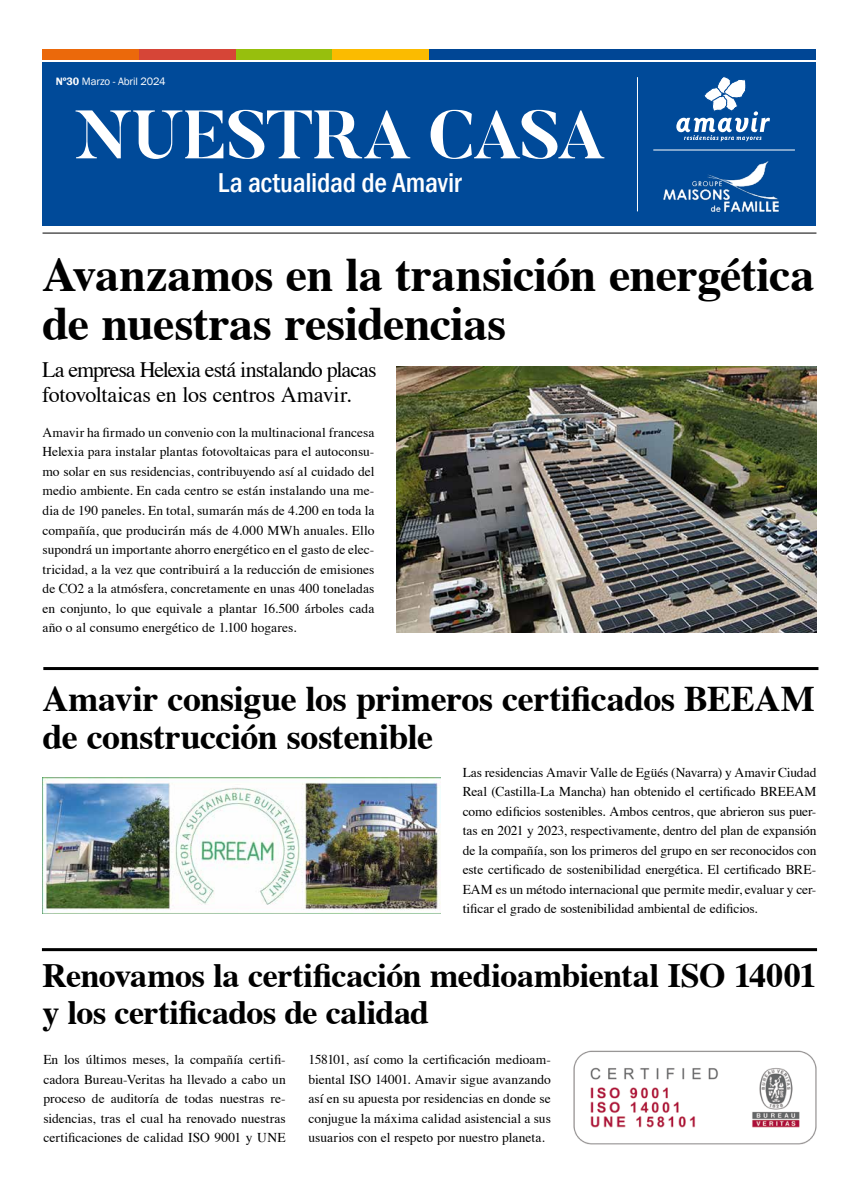
<style>
.page{position:relative;width:859px;height:1197px;background:#fff}
.page>*{position:absolute;margin:0;border:0;box-sizing:border-box;transform-origin:0 0}
.t1{font:700 68px "Butler";letter-spacing:-.02em;color:#fff}
.t2{font:700 48px/49px "Times";letter-spacing:-.01em;color:#000}
.t3{font:700 36px/38px "Times";letter-spacing:-.01em;color:#000}
.t4{font:700 34px/37px "Times";letter-spacing:-.015em;color:#000}
.t5{font:500 condensed 28px "Franklin Gothic";letter-spacing:-.01em;color:#fff}
.t6{font:22px/25px "Times";letter-spacing:-.03em;color:#000}
.t7{font:13.5px/19.5px "Times";color:#000;text-align:justify}
.t8{font:11px "Franklin Gothic";letter-spacing:-.01em;color:#fff}
.s1{font-weight:600}
</style>
<div class="page">
<div style="left:43px;top:62px;width:773px;height:163px;background:#004a99"></div>
<hr style="left:637px;top:77px;width:1px;height:134px;background:#fff">
<hr style="left:653px;top:150px;width:142px;height:1px;background:#fff">
<hr style="left:43px;top:233px;width:773px;height:1px;background:#000">
<img style="left:663px;top:161px;width:116px;height:51px">
<img style="left:396px;top:367px;width:420px;height:265px">
<img style="left:574px;top:1050px;width:242px;height:94px">
<img style="left:43px;top:777px;width:398px;height:136px">
<hr style="left:43px;top:667px;width:775px;height:3px;background:#000">
<hr style="left:42px;top:948px;width:775px;height:3px;background:#000">
<svg style="left:676px;top:76px;width:94px;height:65px"></svg>
<div style="left:43px;top:50px;width:96px;height:10px;background:#eb690b"></div>
<div style="left:139px;top:50px;width:97px;height:10px;background:#d64537"></div>
<div style="left:236px;top:50px;width:97px;height:10px;background:#97bf0d"></div>
<div style="left:332px;top:50px;width:97px;height:10px;background:#fbbb00"></div>
<div style="left:429px;top:50px;width:387px;height:10px;background:#004695"></div>
<p class="t8" style="left:56px;top:74px;width:111px"><span class="s1">Nº30</span> Marzo - Abril 2024</p>
<h1 class="t1" style="left:75px;top:95px;width:532px">NUESTRA CASA</h1>
<h3 class="t5" style="left:218px;top:166px;width:245px">La actualidad de Amavir</h3>
<h2 class="t2" style="left:42px;top:254px;width:774px">Avanzamos en la transición energética de nuestras residencias</h2>
<h3 class="t6" style="left:42px;top:359px;width:336px">La empresa Helexia está instalando placas fotovoltaicas en los centros Amavir.</h3>
<p class="t7" style="left:43px;top:421px;width:333px">Amavir ha firmado un convenio con la multinacional francesa Helexia para instalar plantas fotovoltaicas para el autoconsu&shy;mo solar en sus residencias, contribuyendo así al cuidado del medio ambiente. En cada centro se están instalando una me&shy;dia de 190 paneles. En total, sumarán más de 4.200 en toda la compañía, que producirán más de 4.000 MWh anuales. Ello supondrá un importante ahorro energético en el gasto de elec&shy;tricidad, a la vez que contribuirá a la reducción de emisiones de CO2 a la atmósfera, concretamente en unas 400 toneladas en conjunto, lo que equivale a plantar 16.500 árboles cada año o al consumo energético de 1.100 hogares.</p>
<h3 class="t3" style="left:43px;top:675px;width:774px">Amavir consigue los primeros certificados BEEAM de construcción sostenible</h3>
<p class="t7" style="left:463px;top:761px;width:355px">Las residencias Amavir Valle de Egüés (Navarra) y Amavir Ciudad Real (Castilla-La Mancha) han obtenido el certificado BREEAM como edificios sostenibles. Ambos centros, que abrieron sus puer&shy;tas en 2021 y 2023, respectivamente, dentro del plan de expansión de la compañía, son los primeros del grupo en ser reconocidos con este certificado de sostenibilidad energética. El certificado BRE-EAM es un método internacional que permite medir, evaluar y cer&shy;tificar el grado de sostenibilidad ambiental de edificios.</p>
<h3 class="t4" style="left:43px;top:953px;width:775px">Renovamos la certificación medioambiental ISO 14001 y los certificados de calidad</h3>
<p class="t7" style="left:43px;top:1048px;width:244px">En los últimos meses, la compañía certifi&shy;cadora Bureau-Veritas ha llevado a cabo un proceso de auditoría de todas nuestras re&shy;sidencias, tras el cual ha renovado nuestras certificaciones de calidad ISO 9001 y UNE</p>
<p class="t7" style="left:308px;top:1048px;width:244px">158101, así como la certificación medioam&shy;biental ISO 14001. Amavir sigue avanzando así en su apuesta por residencias en donde se conjugue la máxima calidad asistencial a sus usuarios con el respeto por nuestro planeta.</p>
</div>
